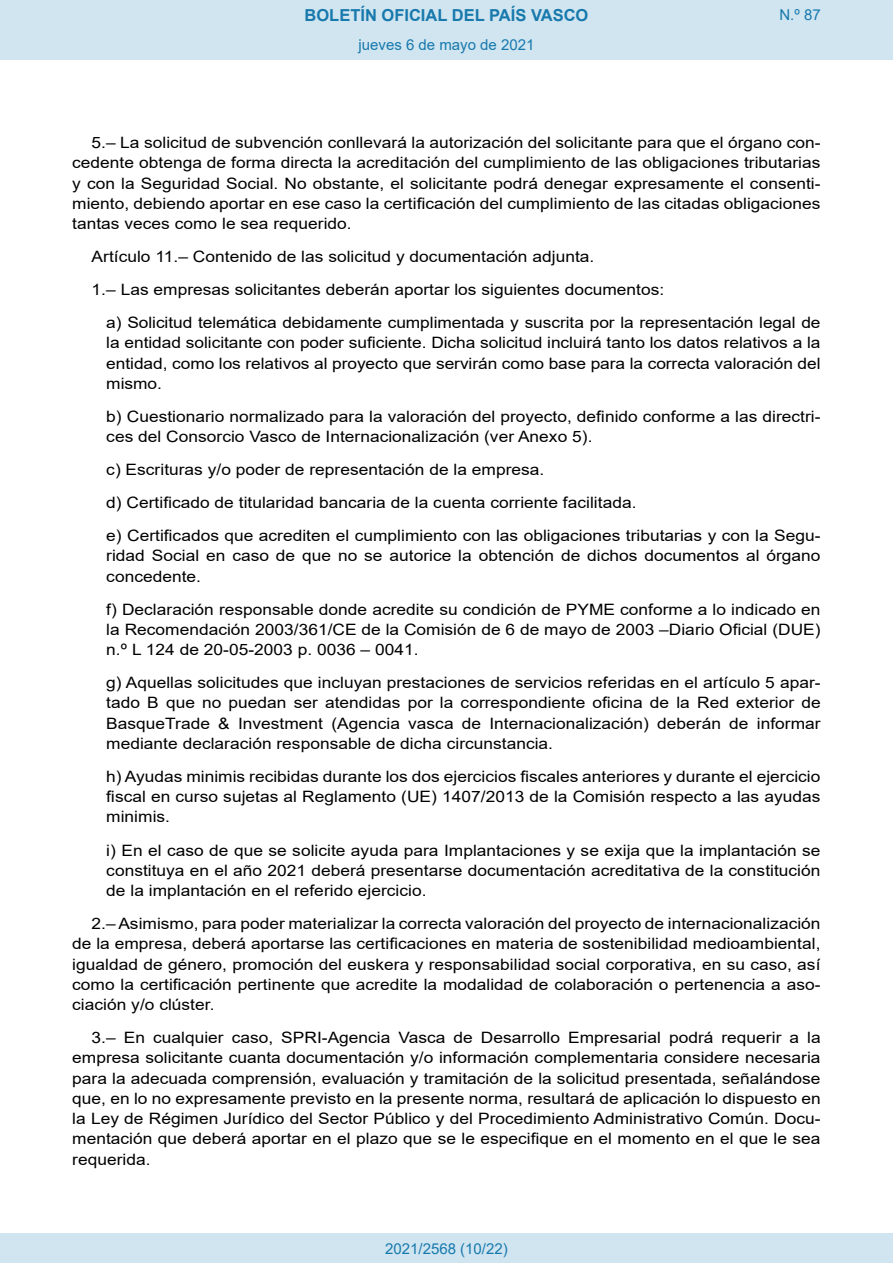
<style>
.page{position:relative;width:893px;height:1263px;background:#fff}
.page>*{position:absolute;margin:0;border:0;box-sizing:border-box;transform-origin:0 0}
.t1{font:700 16.5px "Arial";color:#1879ad}
.BOPVDetalle1{font:15.6px/20.2px "Arial";color:#000;text-align:justify;scale:1.11 1}
.BOPVDetalle{font:15.6px/20.2px "Arial";color:#000;text-align:justify;scale:1.11 1}
.Paginacion_Centro{font:15px "Arial";color:#1879ad}
</style>
<div class="page">
<div style="left:0;top:0;width:893px;height:60px;background:#d0e5f0"></div>
<div style="left:0;top:1233px;width:893px;height:30px;background:#d0e5f0"></div>
<p class="t1" style="left:305px;top:3px;width:285px">BOLETÍN OFICIAL DEL PAÍS VASCO</p>
<p class="Paginacion_Centro" style="left:358px;top:35px;width:177px">jueves 6 de mayo de 2021</p>
<p class="Paginacion_Centro" style="left:779px;top:5px;width:43px">N.º 87</p>
<p class="BOPVDetalle" style="left:72px;top:132px;width:676px;text-indent:19px">5.– La solicitud de subvención conllevará la autorización del solicitante para que el órgano con&shy;cedente obtenga de forma directa la acreditación del cumplimiento de las obligaciones tributarias y con la Seguridad Social. No obstante, el solicitante podrá denegar expresamente el consenti&shy;miento, debiendo aportar en ese caso la certificación del cumplimiento de las citadas obligaciones tantas veces como le sea requerido.</p>
<p class="BOPVDetalle" style="left:92px;top:246px;width:454px">Artículo 11.– Contenido de las solicitud y documentación adjunta.</p>
<p class="BOPVDetalle" style="left:92px;top:279px;width:517px">1.– Las empresas solicitantes deberán aportar los siguientes documentos:</p>
<p class="BOPVDetalle1" style="left:106px;top:312px;width:645px">a) Solicitud telemática debidamente cumplimentada y suscrita por la representación legal de la entidad solicitante con poder suficiente. Dicha solicitud incluirá tanto los datos relativos a la entidad, como los relativos al proyecto que servirán como base para la correcta valoración del mismo.</p>
<p class="BOPVDetalle1" style="left:106px;top:406px;width:645px">b) Cuestionario normalizado para la valoración del proyecto, definido conforme a las directri&shy;ces del Consorcio Vasco de Internacionalización (ver Anexo 5).</p>
<p class="BOPVDetalle1" style="left:106px;top:459px;width:396px">c) Escrituras y/o poder de representación de la empresa.</p>
<p class="BOPVDetalle1" style="left:106px;top:492px;width:479px">d) Certificado de titularidad bancaria de la cuenta corriente facilitada.</p>
<p class="BOPVDetalle1" style="left:106px;top:525px;width:645px">e) Certificados que acrediten el cumplimiento con las obligaciones tributarias y con la Segu&shy;ridad Social en caso de que no se autorice la obtención de dichos documentos al órgano concedente.</p>
<p class="BOPVDetalle1" style="left:106px;top:599px;width:645px">f) Declaración responsable donde acredite su condición de PYME conforme a lo indicado en la Recomendación 2003/361/CE de la Comisión de 6 de mayo de 2003 –Diario Oficial (DUE) n.º L 124 de 20-05-2003 p. 0036 – 0041.</p>
<p class="BOPVDetalle1" style="left:106px;top:672px;width:645px">g) Aquellas solicitudes que incluyan prestaciones de servicios referidas en el artículo 5 apar&shy;tado B que no puedan ser atendidas por la correspondiente oficina de la Red exterior de BasqueTrade &amp; Investment (Agencia vasca de Internacionalización) deberán de informar mediante declaración responsable de dicha circunstancia.</p>
<p class="BOPVDetalle1" style="left:106px;top:766px;width:645px">h) Ayudas minimis recibidas durante los dos ejercicios fiscales anteriores y durante el ejercicio fiscal en curso sujetas al Reglamento (UE) 1407/2013 de la Comisión respecto a las ayudas minimis.</p>
<p class="BOPVDetalle1" style="left:106px;top:840px;width:645px">i) En el caso de que se solicite ayuda para Implantaciones y se exija que la implantación se constituya en el año 2021 deberá presentarse documentación acreditativa de la constitución de la implantación en el referido ejercicio.</p>
<p class="BOPVDetalle" style="left:72px;top:913px;width:676px;text-indent:19px">2.– Asimismo, para poder materializar la correcta valoración del proyecto de internacionalización de la empresa, deberá aportarse las certificaciones en materia de sostenibilidad medioambiental, igualdad de género, promoción del euskera y responsabilidad social corporativa, en su caso, así como la certificación pertinente que acredite la modalidad de colaboración o pertenencia a aso&shy;ciación y/o clúster.</p>
<p class="BOPVDetalle" style="left:72px;top:1027px;width:676px;text-indent:19px">3.– En cualquier caso, SPRI-Agencia Vasca de Desarrollo Empresarial podrá requerir a la empresa solicitante cuanta documentación y/o información complementaria considere necesaria para la adecuada comprensión, evaluación y tramitación de la solicitud presentada, señalándose que, en lo no expresamente previsto en la presente norma, resultará de aplicación lo dispuesto en la Ley de Régimen Jurídico del Sector Público y del Procedimiento Administrativo Común. Docu&shy;mentación que deberá aportar en el plazo que se le especifique en el momento en el que le sea requerida.</p>
<p class="Paginacion_Centro" style="left:385px;top:1238px;width:124px">2021/2568 (10/22)</p>
</div>
